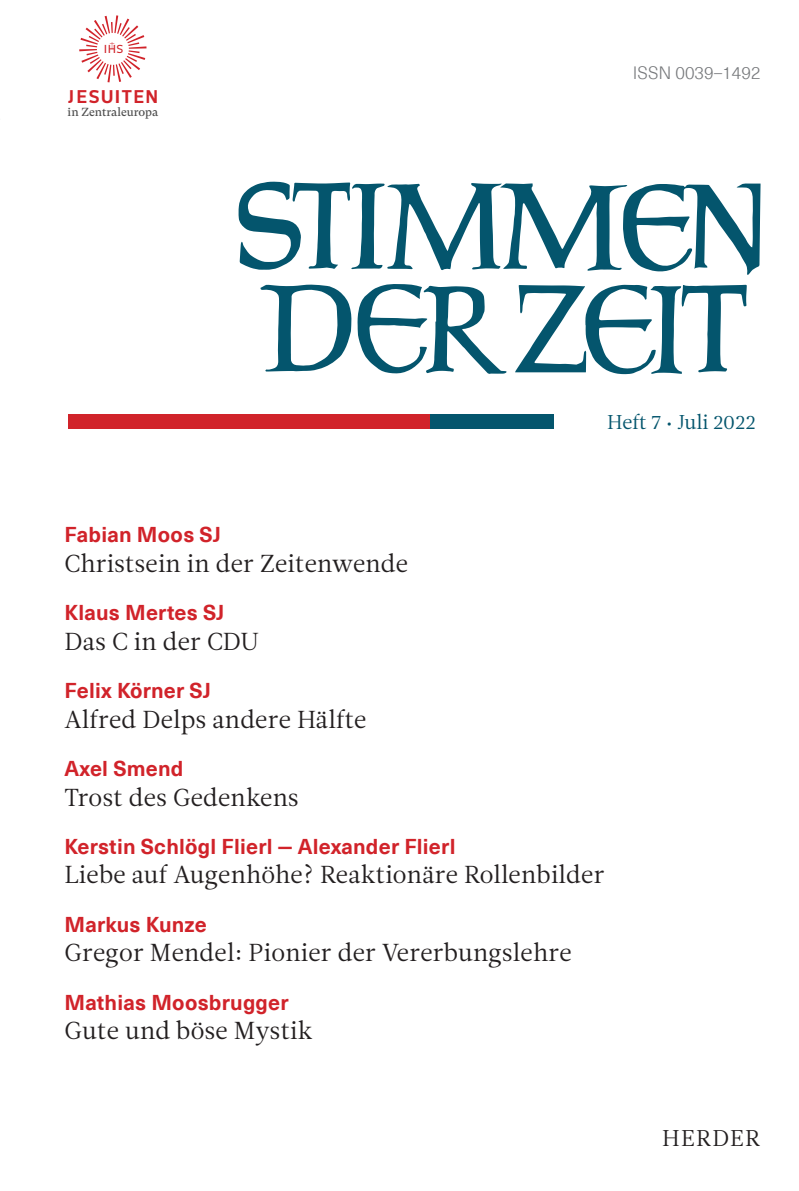
<style>
.page{position:relative;width:799px;height:1191px;background:#fff}
.page>*{position:absolute;margin:0;border:0;box-sizing:border-box;transform-origin:0 0}
.t1{font:24.5px "Leitura News Roman 1";letter-spacing:.01em;color:#231f20}
.t2{font:22.75px "Leitura News Roman 1";letter-spacing:.055em;color:#231f20}
.t3{font:700 21px "Neue Haas Unica Pro";letter-spacing:.01em;color:#d1232a}
.t4{font:19.95px "Leitura News Roman 1";color:#04556d}
.t5{font:300 17.5px "Neue Haas Unica Pro";color:#76787b}
.t6{font:700 17.32px "Voice";letter-spacing:.1em;color:#d1232a}
.t7{font:11.72px "GT Super Txt Trial";color:#4c4c4c}
.t8{font:500 10.85px "Voice";color:#d1232a}
</style>
<div class="page">
<div style="left:68px;top:414px;width:482px;height:15px;background:#d1232a"></div>
<div style="left:430px;top:414px;width:123px;height:15px;background:#04556d"></div>
<svg style="left:260px;top:284px;width:246px;height:90px"></svg>
<svg style="left:238px;top:182px;width:522px;height:93px"></svg>
<svg style="left:515px;top:285px;width:231px;height:89px"></svg>
<svg style="left:79px;top:15px;width:67px;height:67px"></svg>
<p class="t8" style="left:104px;top:42px;width:21px">IHS</p>
<p class="t6" style="left:68px;top:86px;width:91px">JESUITEN</p>
<p class="t7" style="left:68px;top:107px;width:92px">in Zentraleuropa</p>
<p class="t5" style="left:633px;top:58px;width:129px">ISSN 0039–1492</p>
<p class="t4" style="left:607px;top:410px;width:150px">Heft 7 · Juli 2022</p>
<p class="t3" style="left:64px;top:517px;width:158px">Fabian Moos SJ</p>
<p class="t1" style="left:64px;top:549px;width:345px">Christsein in der Zeitenwende</p>
<p class="t3" style="left:64px;top:595px;width:161px">Klaus Mertes SJ</p>
<p class="t1" style="left:64px;top:627px;width:196px">Das C in der CDU</p>
<p class="t3" style="left:64px;top:673px;width:148px">Felix Körner SJ</p>
<p class="t1" style="left:64px;top:705px;width:303px">Alfred Delps andere Hälfte</p>
<p class="t3" style="left:64px;top:751px;width:120px">Axel Smend</p>
<p class="t1" style="left:64px;top:782px;width:236px">Trost des Gedenkens</p>
<p class="t3" style="left:64px;top:829px;width:392px">Kerstin Schlögl Flierl – Alexander Flierl</p>
<p class="t1" style="left:64px;top:860px;width:541px">Liebe auf Augenhöhe? Reaktionäre Rollenbilder</p>
<p class="t3" style="left:64px;top:907px;width:144px">Markus Kunze</p>
<p class="t1" style="left:64px;top:938px;width:508px">Gregor Mendel: Pionier der Vererbungslehre</p>
<p class="t3" style="left:64px;top:985px;width:226px">Mathias Moosbrugger</p>
<p class="t1" style="left:64px;top:1016px;width:249px">Gute und böse Mystik</p>
<p class="t2" style="left:662px;top:1125px;width:100px">HERDER</p>
</div>
